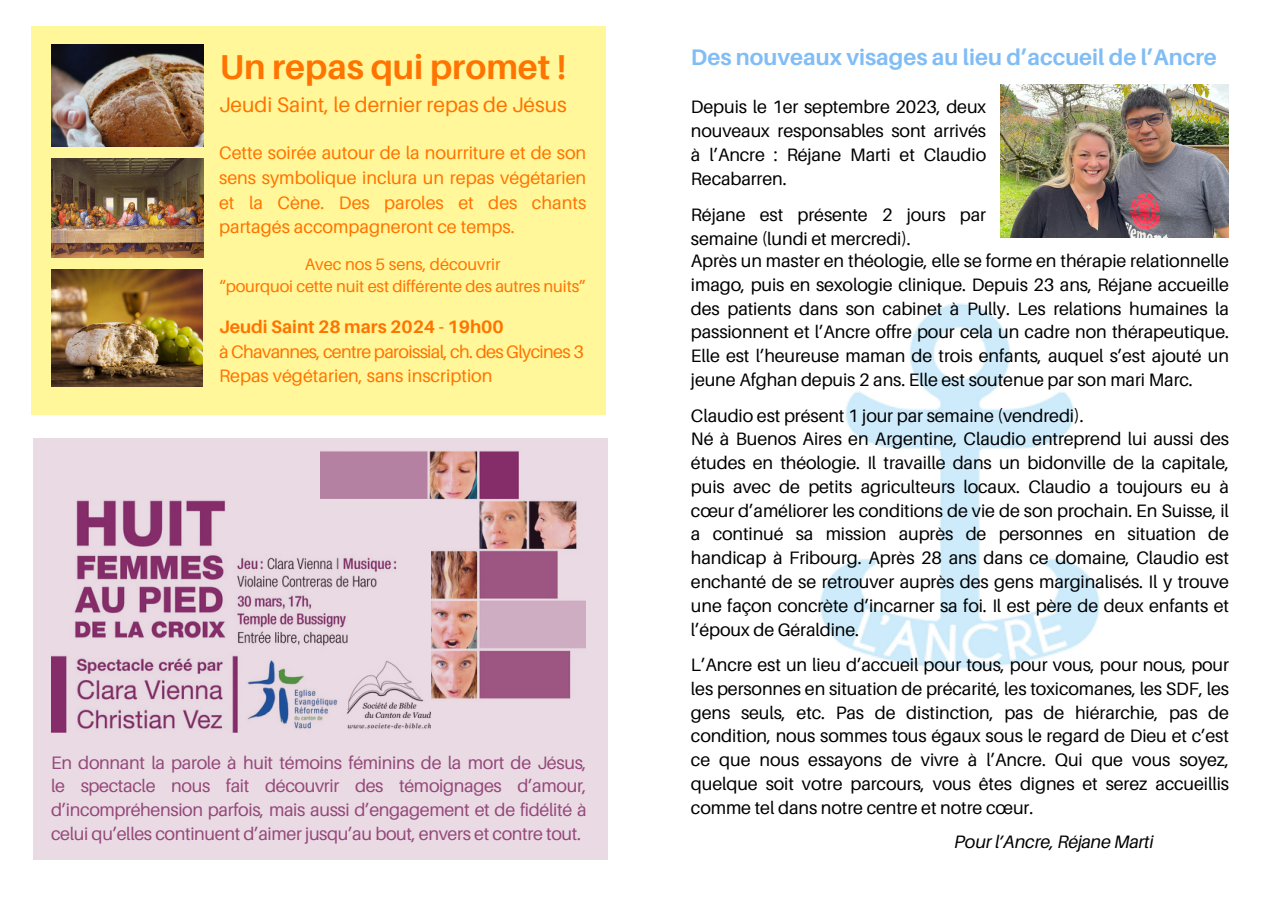
<style>
.page{position:relative;width:1280px;height:911px;background:#fff}
.page>*{position:absolute;margin:0;border:0;box-sizing:border-box;transform-origin:0 0}
.t1{font:700 34.5px "Aileron";color:#ff7300}
.t2{font:700 22.5px "Aileron";color:#81bdf5}
.t3{font:21px "Aileron";color:#ff7300}
.t4{font:18px/23.7px "Aileron";letter-spacing:-.005em;color:#000;text-align:justify}
.t5{font:18px/23.7px "Aileron";letter-spacing:-.02em;color:#95497a;text-align:justify}
.t6{font:18px/24.8px "Aileron";color:#ff7300;text-align:justify}
.t7{font:18px "Aileron";letter-spacing:-.035em;color:#ff7300}
.t8{font:700 18px "Aileron";color:#ff7300}
.t9{font:italic 18px "Aileron";letter-spacing:-.005em;color:#000}
.t10{font:16.5px "Aileron";letter-spacing:-.01em;color:#ff7300}
</style>
<div class="page">
<img style="left:1000px;top:84px;width:228px;height:153px">
<img style="left:820px;top:303px;width:280px;height:366px">
<div style="left:32px;top:26px;width:574px;height:388px;background:#fff799"></div>
<img style="left:51px;top:44px;width:152px;height:103px">
<img style="left:52px;top:159px;width:152px;height:99px">
<img style="left:52px;top:269px;width:151px;height:117px">
<svg style="left:33px;top:438px;width:574px;height:421px;background:#d9c0ce"></svg>
<p class="t1" style="left:220px;top:45px;width:348px">Un repas qui promet !</p>
<p class="t3" style="left:219px;top:92px;width:349px">Jeudi Saint, le dernier repas de Jésus</p>
<p class="t6" style="left:219px;top:140px;width:369px">Cette soirée autour de la nourriture et de son sens symbolique inclura un repas végétarien et la Cène. Des paroles et des chants partagés accompagneront ce temps.</p>
<p class="t10" style="left:305px;top:253px;width:197px">Avec nos 5 sens, découvrir</p>
<p class="t10" style="left:219px;top:276px;width:368px">“pourquoi cette nuit est différente des autres nuits”</p>
<p class="t8" style="left:219px;top:315px;width:286px">Jeudi Saint 28 mars 2024 - 19h00</p>
<p class="t7" style="left:219px;top:340px;width:366px">à Chavannes, centre paroissial, ch. des Glycines 3</p>
<p class="t6" style="left:219px;top:363px;width:275px">Repas végétarien, sans inscription</p>
<p class="t5" style="left:51px;top:750px;width:537px">En donnant la parole à huit témoins féminins de la mort de Jésus, le spectacle nous fait découvrir des témoignages d’amour, d’incompréhension parfois, mais aussi d’engagement et de fidélité à celui qu’elles continuent d’aimer jusqu’au bout, envers et contre tout.</p>
<p class="t2" style="left:691px;top:43px;width:527px">Des nouveaux visages au lieu d’accueil de l’Ancre</p>
<p class="t4" style="left:691px;top:95px;width:297px">Depuis le 1er septembre 2023, deux nouveaux responsables sont arrivés à l’Ancre : Réjane Marti et Claudio Recabarren.</p>
<h1 class="t4" style="left:691px;top:203px;width:297px">Réjane est présente 2 jours par semaine (lundi et mercredi).</h1>
<p class="t4" style="left:691px;top:248px;width:539px">Après un master en théologie, elle se forme en thérapie relationnelle imago, puis en sexologie clinique. Depuis 23 ans, Réjane accueille des patients dans son cabinet à Pully. Les relations humaines la passionnent et l’Ancre offre pour cela un cadre non thérapeutique.<br>Elle est l’heureuse maman de trois enfants, auquel s’est ajouté un jeune Afghan depuis 2 ans. Elle est soutenue par son mari Marc.</p>
<p class="t4" style="left:691px;top:403px;width:394px">Claudio est présent 1 jour par semaine (vendredi).</p>
<p class="t4" style="left:691px;top:426px;width:539px">Né à Buenos Aires en Argentine, Claudio entreprend lui aussi des études en théologie. Il travaille dans un bidonville de la capitale, puis avec de petits agriculteurs locaux. Claudio a toujours eu à cœur d’améliorer les conditions de vie de son prochain. En Suisse, il a continué sa mission auprès de personnes en situation de handicap à Fribourg. Après 28 ans dans ce domaine, Claudio est enchanté de se retrouver auprès des gens marginalisés. Il y trouve une façon concrète d’incarner sa foi. Il est père de deux enfants et l’époux de Géraldine.</p>
<p class="t4" style="left:691px;top:652px;width:539px">L’Ancre est un lieu d’accueil pour tous, pour vous, pour nous, pour les personnes en situation de précarité, les toxicomanes, les SDF, les gens seuls, etc. Pas de distinction, pas de hiérarchie, pas de condition, nous sommes tous égaux sous le regard de Dieu et c’est ce que nous essayons de vivre à l’Ancre. Qui que vous soyez, quelque soit votre parcours, vous êtes dignes et serez accueillis comme tel dans notre centre et notre cœur.</p>
<p class="t9" style="left:954px;top:829px;width:201px">Pour l’Ancre, Réjane Marti</p>
</div>
